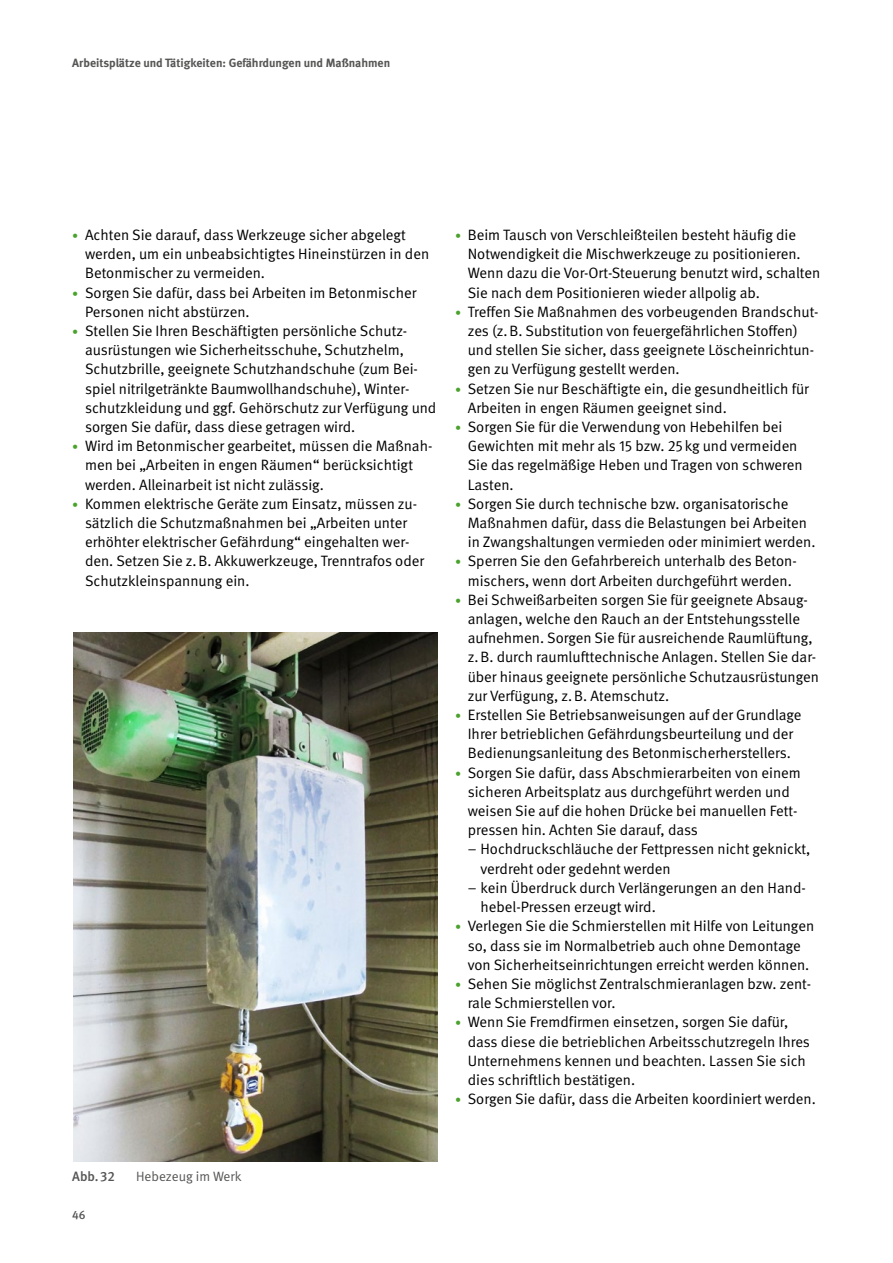
<style>
.page{position:relative;width:893px;height:1263px;background:#fff}
.page>*{position:absolute;margin:0;border:0;box-sizing:border-box;transform-origin:0 0}
.t1{font:15px/19.2px "DGUV Meta";color:#000}
.t2{font:13.5px "DGUV Meta";color:#565655}
.t3{font:500 13.5px "DGUV Meta";color:#565655}
.t4{font:700 12px "DGUV Meta";color:#565655}
.t5{font:500 12px "DGUV Meta";color:#565655}
.s1{font-size:12px;color:#4aa22c}
</style>
<div class="page">
<img style="left:74px;top:633px;width:364px;height:529px">
<p class="t4" style="left:72px;top:56px;width:319px">Arbeitsplätze und Tätigkeiten: Gefährdungen und Maßnahmen</p>
<p class="t1" style="left:85px;top:226px;width:346px;text-indent:-13px"><span class="s1">•</span> Achten Sie darauf, dass Werkzeuge sicher abgelegt werden, um ein unbeabsichtigtes Hineinstürzen in den<br>Betonmischer zu vermeiden.</p>
<p class="t1" style="left:85px;top:283px;width:333px;text-indent:-13px"><span class="s1">•</span> Sorgen Sie dafür, dass bei Arbeiten im Betonmischer<br>Personen nicht abstürzen.</p>
<p class="t1" style="left:85px;top:322px;width:353px;text-indent:-13px"><span class="s1">•</span> Stellen Sie Ihren Beschäftigten persönliche Schutz&shy;ausrüstungen wie Sicherheitsschuhe, Schutzhelm, Schutzbrille, geeignete Schutzhandschuhe (zum Bei&shy;spiel nitrilgetränkte Baumwollhandschuhe), Winter&shy;schutzkleidung und ggf. Gehörschutz zur Verfügung und sorgen Sie dafür, dass diese getragen wird.</p>
<p class="t1" style="left:85px;top:437px;width:349px;text-indent:-13px"><span class="s1">•</span> Wird im Betonmischer gearbeitet, müssen die Maßnah&shy;men bei „Arbeiten in engen Räumen“ berücksichtigt werden. Alleinarbeit ist nicht zulässig.</p>
<p class="t1" style="left:85px;top:494px;width:341px;text-indent:-13px"><span class="s1">•</span> Kommen elektrische Geräte zum Einsatz, müssen zu&shy;sätzlich die Schutzmaßnahmen bei „Arbeiten unter erhöhter elektrischer Gefährdung“ eingehalten wer&shy;den. Setzen Sie z.B. Akkuwerkzeuge, Trenntrafos oder Schutzkleinspannung ein.</p>
<p class="t1" style="left:468px;top:226px;width:354px;text-indent:-13px"><span class="s1">•</span> Beim Tausch von Verschleißteilen besteht häufig die Notwendigkeit die Mischwerkzeuge zu positionieren.<br>Wenn dazu die Vor-Ort-Steuerung benutzt wird, schalten Sie nach dem Positionieren wieder allpolig ab.</p>
<p class="t1" style="left:468px;top:302px;width:352px;text-indent:-13px"><span class="s1">•</span> Treffen Sie Maßnahmen des vorbeugenden Brandschut&shy;zes (z.B. Substitution von feuergefährlichen Stoffen) und stellen Sie sicher, dass geeignete Löscheinrichtun&shy;gen zu Verfügung gestellt werden.</p>
<p class="t1" style="left:468px;top:379px;width:343px;text-indent:-13px"><span class="s1">•</span> Setzen Sie nur Beschäftigte ein, die gesundheitlich für<br>Arbeiten in engen Räumen geeignet sind.</p>
<p class="t1" style="left:468px;top:418px;width:337px;text-indent:-13px"><span class="s1">•</span> Sorgen Sie für die Verwendung von Hebehilfen bei Gewichten mit mehr als 15 bzw. 25kg und vermeiden Sie das regelmäßige Heben und Tragen von schweren Lasten.</p>
<p class="t1" style="left:468px;top:494px;width:349px;text-indent:-13px"><span class="s1">•</span> Sorgen Sie durch technische bzw. organisatorische<br>Maßnahmen dafür, dass die Belastungen bei Arbeiten in Zwangshaltungen vermieden oder minimiert werden.</p>
<p class="t1" style="left:455px;top:552px;width:342px;text-align:right"><span class="s1">•</span> Sperren Sie den Gefahrbereich unterhalb des Beton&shy;mischers, wenn dort Arbeiten durchgeführt werden.</p>
<p class="t1" style="left:468px;top:590px;width:353px;text-indent:-13px"><span class="s1">•</span> Bei Schweißarbeiten sorgen Sie für geeignete Absaug&shy;anlagen, welche den Rauch an der Entstehungsstelle aufnehmen. Sorgen Sie für ausreichende Raumlüftung, z.B. durch raumlufttechnische Anlagen. Stellen Sie dar&shy;über hinaus geeignete persönliche Schutzausrüstungen zur Verfügung, z.B. Atemschutz.</p>
<p class="t1" style="left:455px;top:706px;width:348px;text-align:center"><span class="s1">•</span> Erstellen Sie Betriebsanweisungen auf der Grundlage<br>Ihrer betrieblichen Gefährdungsbeurteilung und der<br>Bedienungsanleitung des Betonmischerherstellers.</p>
<p class="t1" style="left:468px;top:763px;width:335px;text-indent:-13px"><span class="s1">•</span> Sorgen Sie dafür, dass Abschmierarbeiten von einem sicheren Arbeitsplatz aus durchgeführt werden und weisen Sie auf die hohen Drücke bei manuellen Fett&shy;pressen hin. Achten Sie darauf, dass</p>
<p class="t1" style="left:480px;top:840px;width:331px;text-indent:-13px">– Hochdruckschläuche der Fettpressen nicht geknickt, verdreht oder gedehnt werden</p>
<p class="t1" style="left:480px;top:878px;width:327px;text-indent:-13px">– kein Überdruck durch Verlängerungen an den Hand&shy;hebel-Pressen erzeugt wird.</p>
<p class="t1" style="left:455px;top:917px;width:361px;text-align:center"><span class="s1">•</span> Verlegen Sie die Schmierstellen mit Hilfe von Leitungen so, dass sie im Normalbetrieb auch ohne Demontage von Sicherheitseinrichtungen erreicht werden können.</p>
<p class="t1" style="left:468px;top:974px;width:345px;text-indent:-13px"><span class="s1">•</span> Sehen Sie möglichst Zentralschmieranlagen bzw. zent&shy;rale Schmierstellen vor.</p>
<p class="t1" style="left:468px;top:1013px;width:344px;text-indent:-13px"><span class="s1">•</span> Wenn Sie Fremdfirmen einsetzen, sorgen Sie dafür, dass diese die betrieblichen Arbeitsschutzregeln Ihres Unternehmens kennen und beachten. Lassen Sie sich dies schriftlich bestätigen.</p>
<p class="t1" style="left:455px;top:1090px;width:362px"><span class="s1">•</span> Sorgen Sie dafür, dass die Arbeiten koordiniert werden.</p>
<p class="t3" style="left:72px;top:1168px;width:44px">Abb.32</p>
<p class="t2" style="left:136px;top:1168px;width:107px">Hebezeug im Werk</p>
<p class="t5" style="left:72px;top:1208px;width:15px">46</p>
</div>
